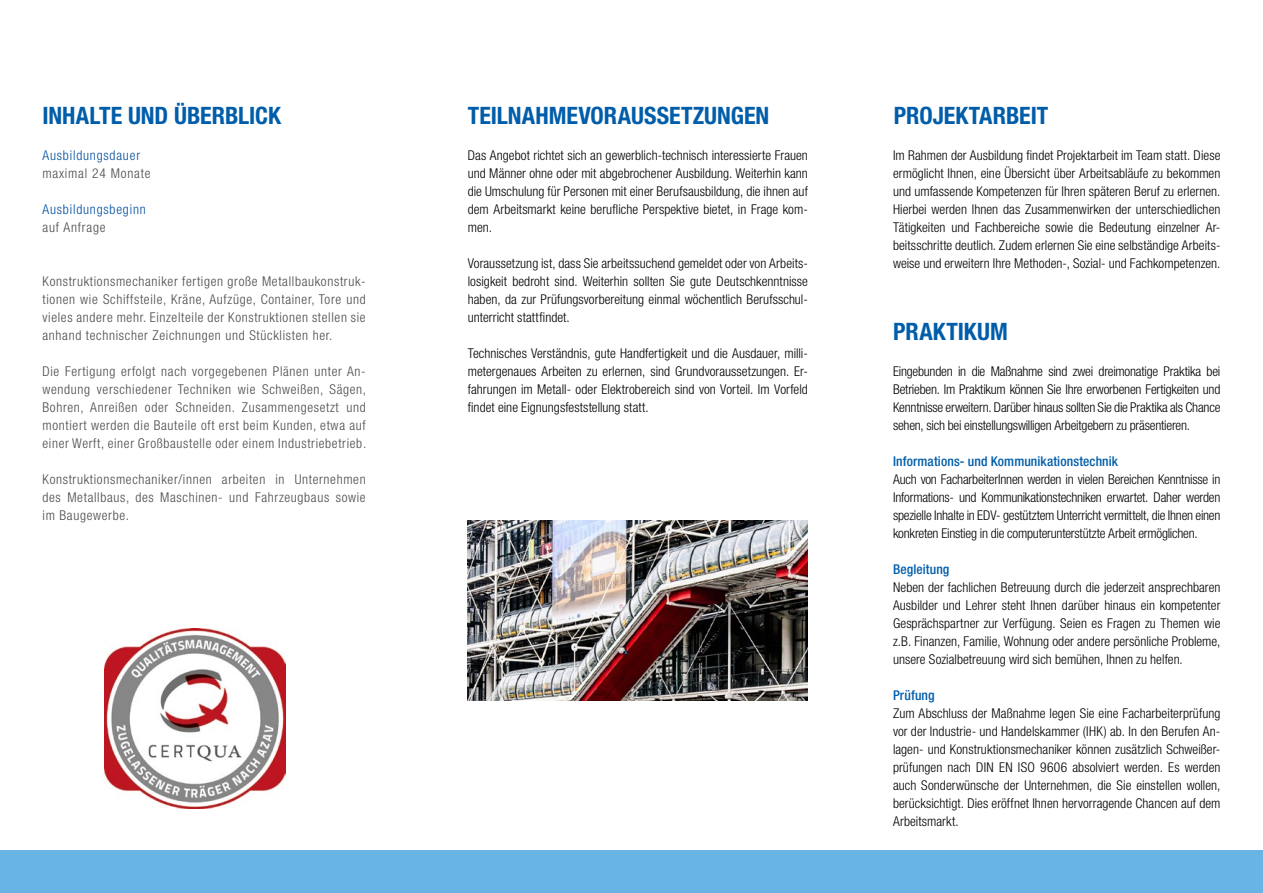
<style>
.page{position:relative;width:1263px;height:893px;background:#fff}
.page>*{position:absolute;margin:0;border:0;box-sizing:border-box;transform-origin:0 0}
.t1{font:700 condensed 24px "Helvetica Neue LT Std";color:#005da9}
.t2{font:300 condensed 13.5px/18px "Helvetica Neue LT Std";color:#000;text-align:justify}
.t3{font:300 condensed 13.5px/18px "Helvetica Neue LT Std";letter-spacing:.05em;color:#4a4a49;text-align:justify}
.t4{font:500 condensed 13.5px "Helvetica Neue LT Std";letter-spacing:.01em;color:#005da9}
.t5{font:300 condensed 13.5px "Helvetica Neue LT Std";letter-spacing:.06em;color:#004f9f}
</style>
<div class="page">
<div style="left:0;top:850px;width:1263px;height:43px;background:#67b4e5"></div>
<img style="left:468px;top:520px;width:340px;height:180px">
<img style="left:104px;top:628px;width:181px;height:180px">
<h1 class="t1" style="left:43px;top:101px;width:240px">INHALTE UND ÜBERBLICK</h1>
<p class="t5" style="left:43px;top:148px;width:99px">Ausbildungsdauer</p>
<p class="t3" style="left:43px;top:164px;width:110px">maximal 24 Monate</p>
<p class="t5" style="left:43px;top:202px;width:105px">Ausbildungsbeginn</p>
<p class="t3" style="left:43px;top:218px;width:65px">auf Anfrage</p>
<p class="t3" style="left:43px;top:272px;width:325px">Konstruktionsmechaniker fertigen große Metallbaukonstruk&shy;tionen wie Schiffsteile, Kräne, Aufzüge, Container, Tore und vieles andere mehr. Einzelteile der Konstruktionen stellen sie anhand technischer Zeichnungen und Stücklisten her.</p>
<p class="t3" style="left:43px;top:362px;width:325px">Die Fertigung erfolgt nach vorgegebenen Plänen unter An&shy;wendung verschiedener Techniken wie Schweißen, Sägen, Bohren, Anreißen oder Schneiden. Zusammengesetzt und montiert werden die Bauteile oft erst beim Kunden, etwa auf einer Werft, einer Großbaustelle oder einem Industriebetrieb.</p>
<p class="t3" style="left:43px;top:470px;width:325px">Konstruktionsmechaniker/innen arbeiten in Unternehmen des Metallbaus, des Maschinen- und Fahrzeugbaus sowie im Baugewerbe.</p>
<h1 class="t1" style="left:468px;top:101px;width:303px">TEILNAHMEVORAUSSETZUNGEN</h1>
<h1 class="t1" style="left:894px;top:101px;width:156px">PROJEKTARBEIT</h1>
<p class="t2" style="left:893px;top:146px;width:329px">Im Rahmen der Ausbildung findet Projektarbeit im Team statt. Diese ermöglicht Ihnen, eine Übersicht über Arbeitsabläufe zu bekommen und umfassende Kompetenzen für Ihren späteren Beruf zu erlernen.<br>Hierbei werden Ihnen das Zusammenwirken der unterschiedlichen Tätigkeiten und Fachbereiche sowie die Bedeutung einzelner Ar&shy;beitsschritte deutlich. Zudem erlernen Sie eine selbständige Arbeits&shy;weise und erweitern Ihre Methoden-, Sozial- und Fachkompetenzen.</p>
<p class="t2" style="left:468px;top:146px;width:342px">Das Angebot richtet sich an gewerblich-technisch interessierte Frauen und Männer ohne oder mit abgebrochener Ausbildung. Weiterhin kann die Umschulung für Personen mit einer Berufsausbildung, die ihnen auf dem Arbeitsmarkt keine berufliche Perspektive bietet, in Frage kom&shy;men.</p>
<p class="t2" style="left:468px;top:254px;width:342px">Voraussetzung ist, dass Sie arbeitssuchend gemeldet oder von Arbeits&shy;losigkeit bedroht sind. Weiterhin sollten Sie gute Deutschkenntnisse haben, da zur Prüfungsvorbereitung einmal wöchentlich Berufsschul&shy;unterricht stattfindet.</p>
<p class="t2" style="left:468px;top:344px;width:342px">Technisches Verständnis, gute Handfertigkeit und die Ausdauer, milli&shy;metergenaues Arbeiten zu erlernen, sind Grundvoraussetzungen. Er&shy;fahrungen im Metall- oder Elektrobereich sind von Vorteil. Im Vorfeld findet eine Eignungsfeststellung statt.</p>
<h1 class="t1" style="left:893px;top:317px;width:116px">PRAKTIKUM</h1>
<p class="t2" style="left:893px;top:362px;width:329px">Eingebunden in die Maßnahme sind zwei dreimonatige Praktika bei Betrieben. Im Praktikum können Sie Ihre erworbenen Fertigkeiten und Kenntnisse erweitern. Darüber hinaus sollten Sie die Praktika als Chance sehen, sich bei einstellungswilligen Arbeitgebern zu präsentieren.</p>
<p class="t4" style="left:893px;top:453px;width:227px">Informations- und Kommunikationstechnik</p>
<p class="t2" style="left:893px;top:470px;width:329px">Auch von FacharbeiterInnen werden in vielen Bereichen Kenntnisse in Informations- und Kommunikationstechniken erwartet. Daher werden spezielle Inhalte in EDV- gestütztem Unterricht vermittelt, die Ihnen einen konkreten Einstieg in die computerunterstützte Arbeit ermöglichen.</p>
<p class="t4" style="left:893px;top:561px;width:58px">Begleitung</p>
<p class="t2" style="left:893px;top:578px;width:329px">Neben der fachlichen Betreuung durch die jederzeit ansprechbaren Ausbilder und Lehrer steht Ihnen darüber hinaus ein kompetenter Gesprächspartner zur Verfügung. Seien es Fragen zu Themen wie z.B. Finanzen, Familie, Wohnung oder andere persönliche Probleme, unsere Sozialbetreuung wird sich bemühen, Ihnen zu helfen.</p>
<p class="t4" style="left:893px;top:687px;width:43px">Prüfung</p>
<p class="t2" style="left:893px;top:704px;width:329px">Zum Abschluss der Maßnahme legen Sie eine Facharbeiterprüfung vor der Industrie- und Handelskammer (IHK) ab. In den Berufen An&shy;lagen- und Konstruktionsmechaniker können zusätzlich Schweißer&shy;prüfungen nach DIN EN ISO 9606 absolviert werden. Es werden auch Sonderwünsche der Unternehmen, die Sie einstellen wollen, berücksichtigt. Dies eröffnet Ihnen hervorragende Chancen auf dem Arbeitsmarkt.</p>
</div>
